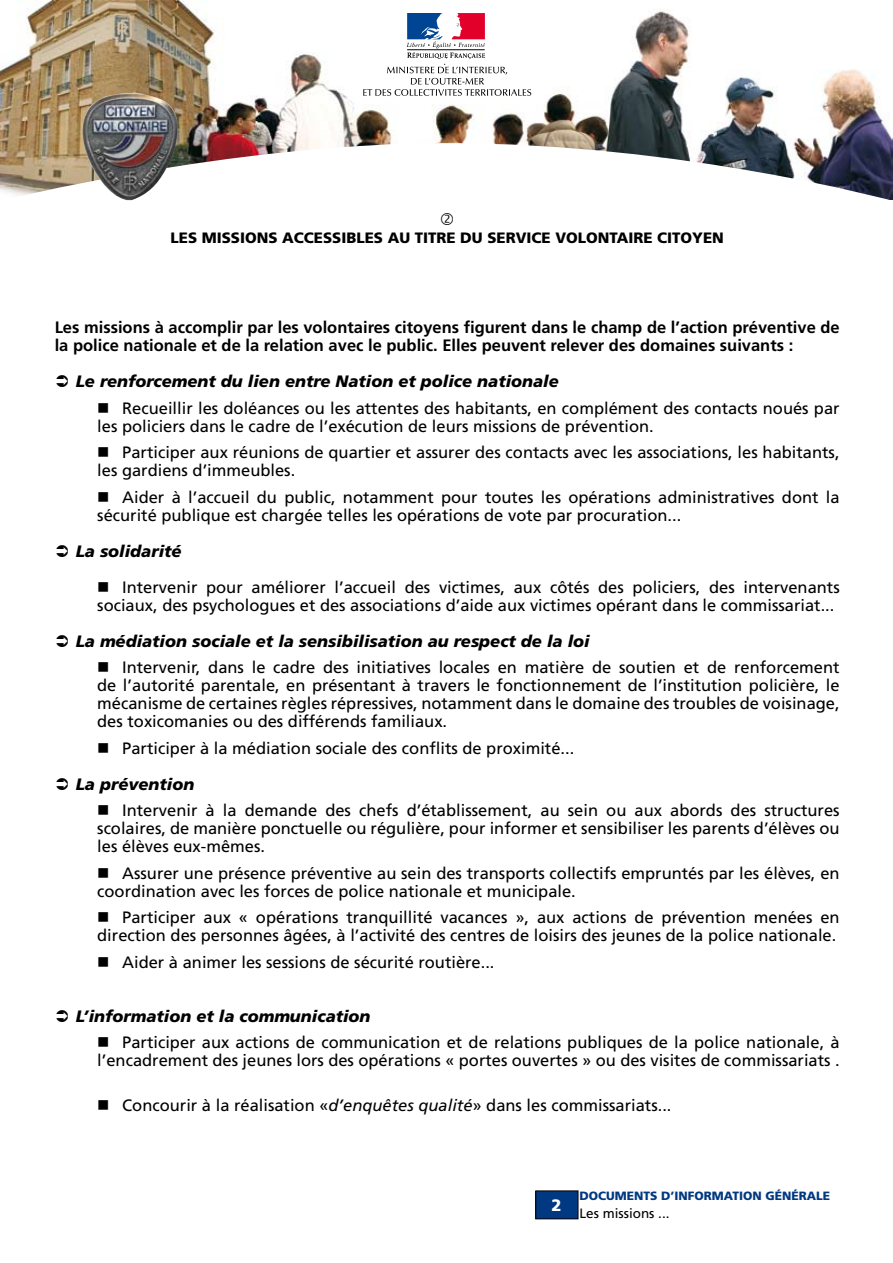
<style>
.page{position:relative;width:893px;height:1263px;background:#fff}
.page>*{position:absolute;margin:0;border:0;box-sizing:border-box;transform-origin:0 0}
.t1{font:16.5px/18px "Frutiger";color:#000}
.t2{font:700 16.5px/18px "Frutiger";color:#000}
.t3{font:italic 900 16.5px "Frutiger";color:#000}
.t4{font:900 16.5px "Frutiger";color:#fff}
.t5{font:900 15px "Frutiger";color:#000}
.t6{font:13.5px "Frutiger";color:#000}
.t7{font:900 12px "Frutiger";color:#003882}
.s1{font-weight:900;font-style:italic}
.s2{font-style:italic}
</style>
<div class="page">
<img style="left:0;top:0;width:893px;height:200px">
<div style="left:406px;top:12px;width:80px;height:28px;background:#fff"></div>
<svg style="left:363px;top:13px;width:168px;height:83px"></svg>
<img style="left:81px;top:91px;width:99px;height:109px">
<div style="left:536px;top:1191px;width:42px;height:28px;background:#003882"></div>
<div style="left:536px;top:1191px;width:42px;height:28px;border:1px solid #000"></div>
<p class="t5" style="left:171px;top:229px;width:10px">LES</p>
<p class="t5" style="left:202px;top:229px;width:11px">MISSIONS</p>
<p class="t5" style="left:282px;top:229px;width:142px">ACCESSIBLES AU TITRE</p>
<p class="t5" style="left:460px;top:229px;width:37px">DU SERVICE</p>
<p class="t5" style="left:555px;top:229px;width:11px">VOLONTAIRE</p>
<p class="t5" style="left:657px;top:229px;width:11px">CITOYEN</p>
<p class="t2" style="left:55px;top:319px;width:786px">Les missions à accomplir par les volontaires citoyens figurent dans le champ de l’action préventive de la police nationale et de la relation avec le public. Elles peuvent relever des domaines suivants :</p>
<p class="t3" style="left:76px;top:372px;width:485px">Le renforcement du lien entre Nation et police nationale</p>
<p class="t1" style="left:97px;top:399px;width:744px">■ Recueillir les doléances ou les attentes des habitants, en complément des contacts noués par les policiers dans le cadre de l’exécution de leurs missions de prévention.</p>
<p class="t1" style="left:97px;top:444px;width:744px">■ Participer aux réunions de quartier et assurer des contacts avec les associations, les habitants, les gardiens d’immeubles.</p>
<p class="t1" style="left:97px;top:488px;width:744px">■ Aider à l’accueil du public, notamment pour toutes les opérations administratives dont la sécurité publique est chargée telles les opérations de vote par procuration...</p>
<p class="t3" style="left:76px;top:541px;width:107px">La solidarité</p>
<p class="t1" style="left:97px;top:578px;width:744px">■ Intervenir pour améliorer l’accueil des victimes, aux côtés des policiers, des intervenants sociaux, des psychologues et des associations d’aide aux victimes opérant dans le commissariat...</p>
<p class="t3" style="left:76px;top:631px;width:515px">La médiation sociale et la sensibilisation au respect de la loi</p>
<p class="t1" style="left:97px;top:659px;width:744px;text-align:justify">■ Intervenir, dans le cadre des initiatives locales en matière de soutien et de renforcement de l’autorité parentale, en présentant à travers le fonctionnement de l’institution policière, le mécanisme de certaines règles répressives, notamment dans le domaine des troubles de voisinage, des toxicomanies ou des différends familiaux.</p>
<p class="t1" style="left:76px;top:730px;width:500px;line-height:36px;text-indent:22px">■ Participer à la médiation sociale des conflits de proximité...<br><span class="s1">La prévention</span></p>
<p class="t1" style="left:97px;top:802px;width:744px;text-align:justify">■ Intervenir à la demande des chefs d’établissement, au sein ou aux abords des structures scolaires, de manière ponctuelle ou régulière, pour informer et sensibiliser les parents d’élèves ou les élèves eux-mêmes.</p>
<p class="t1" style="left:97px;top:864px;width:744px">■ Assurer une présence préventive au sein des transports collectifs empruntés par les élèves, en coordination avec les forces de police nationale et municipale.</p>
<p class="t1" style="left:97px;top:909px;width:744px">■ Participer aux « opérations tranquillité vacances », aux actions de prévention menées en direction des personnes âgées, à l’activité des centres de loisirs des jeunes de la police nationale.</p>
<p class="t1" style="left:97px;top:953px;width:399px">■ Aider à animer les sessions de sécurité routière...</p>
<p class="t3" style="left:76px;top:1006px;width:296px">L’information et la communication</p>
<p class="t1" style="left:97px;top:1034px;width:744px">■ Participer aux actions de communication et de relations publiques de la police nationale, à l’encadrement des jeunes lors des opérations « portes ouvertes » ou des visites de commissariats .</p>
<p class="t1" style="left:97px;top:1096px;width:576px">■ Concourir à la réalisation «<span class="s2">d’enquêtes qualité</span>» dans les commissariats...</p>
<p class="t4" style="left:552px;top:1195px;width:12px">2</p>
<p class="t7" style="left:579px;top:1189px;width:252px">DOCUMENTS D’INFORMATION GÉNÉRALE</p>
<p class="t6" style="left:579px;top:1205px;width:92px">Les missions ...</p>
</div>
